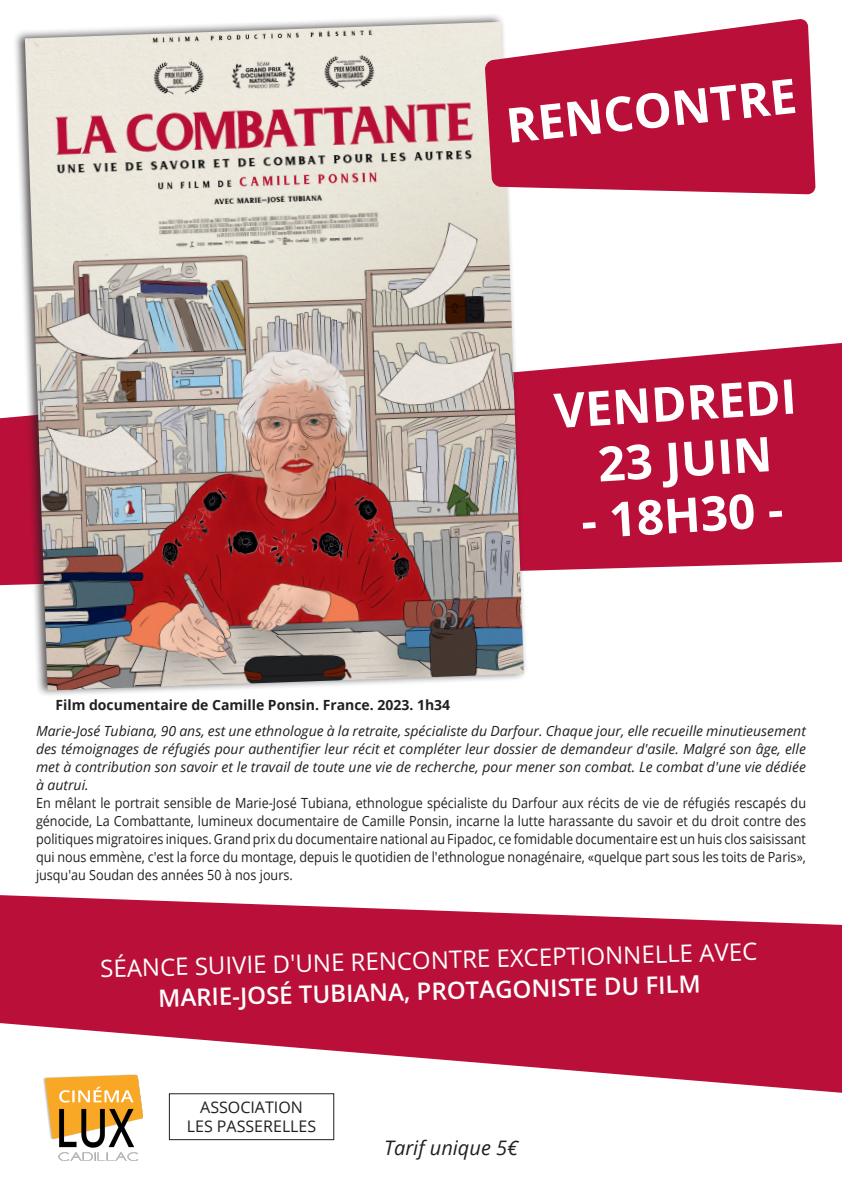
<style>
.page{position:relative;width:842px;height:1191px;background:#fff}
.page>*{position:absolute;margin:0;border:0;box-sizing:border-box;transform-origin:0 0}
.t1{font:700 48px "Open Sans";color:#fff}
.t2{font:24px "Open Sans";color:#fff}
.t3{font:600 24px "Open Sans";color:#fff}
.Style_de_paragraphe{font:italic 20px "Open Sans";color:#231f20}
.t4{font:16px "Open Sans";color:#231f20}
.Style_de_paragraphe-2{font:14px/18px "Open Sans";color:#231f20;text-align:justify;scale:.9 1}
.Style_de_paragraphe-3{font:italic 14px/18px "Open Sans";color:#231f20;text-align:justify}
.t5{font:700 14px "Open Sans";color:#231f20}
</style>
<div class="page">
<svg style="left:0;top:343px;width:842px;height:243px;background:#c33155"></svg>
<div style="left:13px;top:13px;width:515px;height:685px;background:#231f20;opacity:.75"></div>
<img style="left:25px;top:22px;width:499px;height:668px">
<img style="left:45px;top:1097px;width:98px;height:63px">
<svg style="left:0;top:895px;width:842px;height:202px;fill:#b90f39"></svg>
<div style="left:69px;top:924px;width:721px;height:102px;background:#b90f39"></div>
<svg style="left:485px;top:19px;width:331px;height:175px;background:#c33356"></svg>
<div style="left:169px;top:1093px;width:165px;height:47px;border:1px solid #231f20"></div>
<p class="t1" style="left:503px;top:92px;width:293px;rotate:-6deg">RENCONTRE</p>
<p class="t5" style="left:56px;top:695px;width:396px">Film documentaire de Camille Ponsin. France. 2023. 1h34</p>
<p class="t1" style="left:552px;top:376px;width:244px;rotate:-3deg">VENDREDI</p>
<p class="t1" style="left:596px;top:430px;width:176px;rotate:-3deg">23 JUIN</p>
<p class="t1" style="left:580px;top:487px;width:204px;rotate:-3deg">- 18H30 -</p>
<p class="Style_de_paragraphe-3" style="left:36px;top:721px;width:771px">Marie-José Tubiana, 90 ans, est une ethnologue à la retraite, spécialiste du Darfour. Chaque jour, elle recueille minutieusement des témoignages de réfugiés pour authentifier leur récit et compléter leur dossier de demandeur d'asile. Malgré son âge, elle met à contribution son savoir et le travail de toute une vie de recherche, pour mener son combat. Le combat d'une vie dédiée à autrui.</p>
<p class="Style_de_paragraphe-2" style="left:36px;top:793px;width:857px">En mêlant le portrait sensible de Marie-José Tubiana, ethnologue spécialiste du Darfour aux récits de vie de réfugiés rescapés du génocide, La Combattante, lumineux documentaire de Camille Ponsin, incarne la lutte harassante du savoir et du droit contre des politiques migratoires iniques. Grand prix du documentaire national au Fipadoc, ce fomidable documentaire est un huis clos saisissant qui nous emmène, c'est la force du montage, depuis le quotidien de l'ethnologue nonagénaire, «quelque part sous les toits de Paris», jusqu'au Soudan des années 50 à nos jours.</p>
<p class="t2" style="left:100px;top:949px;width:659px;rotate:-1deg">SÉANCE SUIVIE D'UNE RENCONTRE EXCEPTIONNELLE AVEC</p>
<p class="t3" style="left:158px;top:979px;width:544px;rotate:-1deg">MARIE-JOSÉ TUBIANA, PROTAGONISTE DU FILM</p>
<p class="t4" style="left:200px;top:1096px;width:104px">ASSOCIATION</p>
<p class="t4" style="left:187px;top:1115px;width:131px">LES PASSERELLES</p>
<p class="Style_de_paragraphe" style="left:384px;top:1134px;width:136px">Tarif unique 5€</p>
</div>
